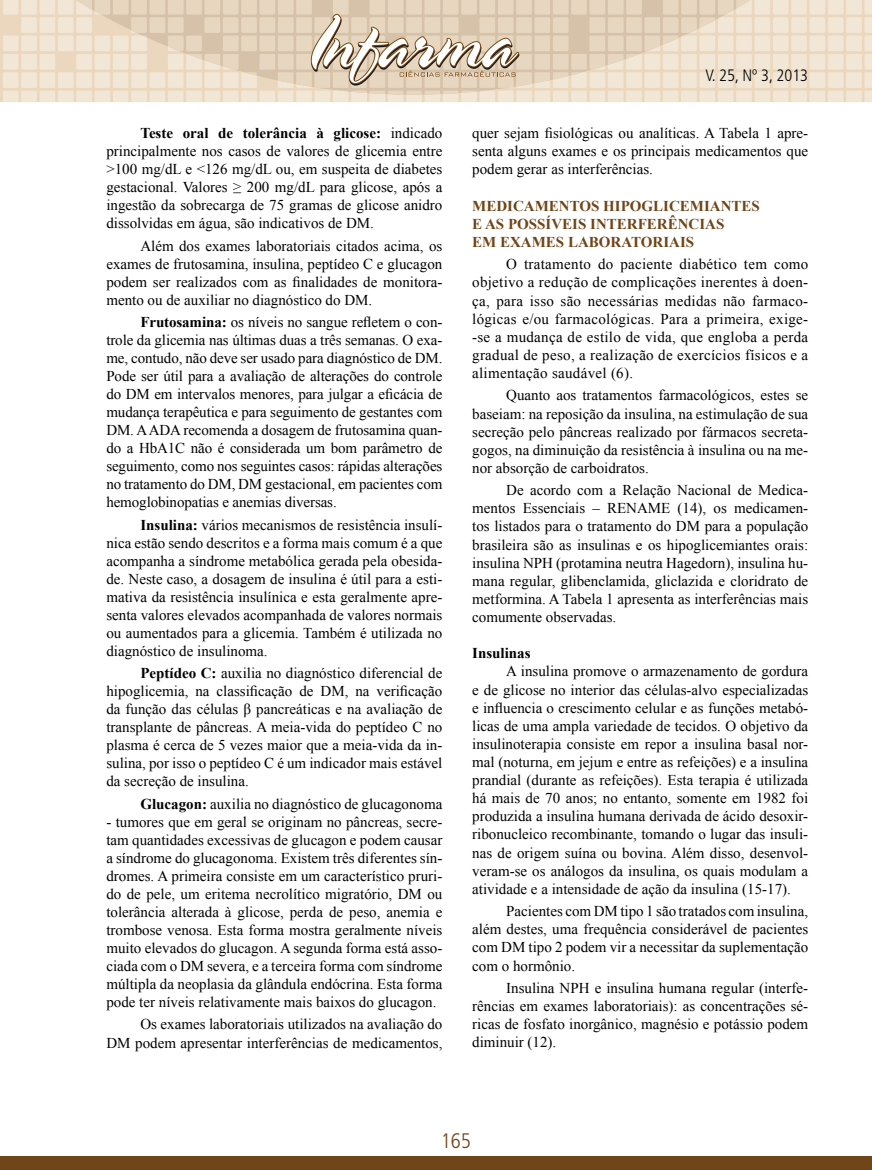
<style>
.page{position:relative;width:872px;height:1170px;background:#fff}
.page>*{position:absolute;margin:0;border:0;box-sizing:border-box;transform-origin:0 0}
.t1{font:300 condensed 21px "Frutiger";color:#704517}
.t2{font:300 condensed 16.5px "Frutiger";color:#000}
.t3{font:15px/18px "Times New Roman";color:#000;text-align:justify}
.t4{font:700 15px/18.1px "Times New Roman";color:#704517}
.t5{font:700 15px "Times New Roman";color:#000}
.s1{font-weight:700}
</style>
<div class="page">
<svg style="left:3px;top:0;width:869px;height:102px;fill:#f2e7d6"></svg>
<svg style="left:42px;top:0;width:742px;height:95px;fill:#e8d7c0"></svg>
<svg style="left:310px;top:14px;width:209px;height:72px"></svg>
<div style="left:0;top:1155px;width:872px;height:14px;background:#704517"></div>
<p class="t3" style="left:106px;top:124px;width:337px;text-indent:34px"><span class="s1">Teste oral de tolerância à glicose:</span> indicado principalmente nos casos de valores de glicemia entre &gt;100 mg/dL e &lt;126 mg/dL ou, em suspeita de diabetes gestacional. Valores ≥ 200 mg/dL para glicose, após a ingestão da sobrecarga de 75 gramas de glicose anidro dissolvidas em água, são indicativos de DM.</p>
<p class="t3" style="left:106px;top:236px;width:337px;text-indent:34px">Além dos exames laboratoriais citados acima, os exames de frutosamina, insulina, peptídeo C e glucagon podem ser realizados com as finalidades de monitora&shy;mento ou de auxiliar no diagnóstico do DM.</p>
<p class="t3" style="left:106px;top:313px;width:337px;text-indent:34px"><span class="s1">Frutosamina:</span> os níveis no sangue refletem o con&shy;trole da glicemia nas últimas duas a três semanas. O exa&shy;me, contudo, não deve ser usado para diagnóstico de DM.<br>Pode ser útil para a avaliação de alterações do controle do DM em intervalos menores, para julgar a eficácia de mudança terapêutica e para seguimento de gestantes com DM. A ADA recomenda a dosagem de frutosamina quan&shy;do a HbA1C não é considerada um bom parâmetro de seguimento, como nos seguintes casos: rápidas alterações no tratamento do DM, DM gestacional, em pacientes com hemoglobinopatias e anemias diversas.</p>
<p class="t3" style="left:106px;top:515px;width:337px;text-indent:34px"><span class="s1">Insulina:</span> vários mecanismos de resistência insulí&shy;nica estão sendo descritos e a forma mais comum é a que acompanha a síndrome metabólica gerada pela obesida&shy;de. Neste caso, a dosagem de insulina é útil para a esti&shy;mativa da resistência insulínica e esta geralmente apre&shy;senta valores elevados acompanhada de valores normais ou aumentados para a glicemia. Também é utilizada no diagnóstico de insulinoma.</p>
<p class="t3" style="left:106px;top:664px;width:337px;text-indent:34px"><span class="s1">Peptídeo C:</span> auxilia no diagnóstico diferencial de hipoglicemia, na classificação de DM, na verificação da função das células β pancreáticas e na avaliação de transplante de pâncreas. A meia-vida do peptídeo C no plasma é cerca de 5 vezes maior que a meia-vida da in&shy;sulina, por isso o peptídeo C é um indicador mais estável da secreção de insulina.</p>
<p class="t3" style="left:140px;top:794px;width:303px"><span class="s1">Glucagon:</span> auxilia no diagnóstico de glucagonoma</p>
<p class="t3" style="left:106px;top:812px;width:337px">- tumores que em geral se originam no pâncreas, secre&shy;tam quantidades excessivas de glucagon e podem causar a síndrome do glucagonoma. Existem três diferentes sín&shy;dromes. A primeira consiste em um característico pruri&shy;do de pele, um eritema necrolítico migratório, DM ou tolerância alterada à glicose, perda de peso, anemia e trombose venosa. Esta forma mostra geralmente níveis muito elevados do glucagon. A segunda forma está asso&shy;ciada com o DM severa, e a terceira forma com síndrome múltipla da neoplasia da glândula endócrina. Esta forma pode ter níveis relativamente mais baixos do glucagon.</p>
<p class="t3" style="left:106px;top:1015px;width:337px;text-align:right">Os exames laboratoriais utilizados na avaliação do<br>DM podem apresentar interferências de medicamentos,</p>
<p class="t2" style="left:705px;top:66px;width:104px">V. 25, Nº 3, 2013</p>
<p class="t3" style="left:472px;top:124px;width:337px">quer sejam fisiológicas ou analíticas. A Tabela 1 apre&shy;senta alguns exames e os principais medicamentos que podem gerar as interferências.</p>
<p class="t4" style="left:472px;top:196px;width:289px">MEDICAMENTOS HIPOGLICEMIANTES<br>E AS POSSÍVEIS INTERFERÊNCIAS<br>EM EXAMES LABORATORIAIS</p>
<p class="t3" style="left:472px;top:255px;width:337px;text-indent:34px">O tratamento do paciente diabético tem como objetivo a redução de complicações inerentes à doen&shy;ça, para isso são necessárias medidas não farmaco&shy;lógicas e/ou farmacológicas. Para a primeira, exige--se a mudança de estilo de vida, que engloba a perda gradual de peso, a realização de exercícios físicos e a alimentação saudável (6).</p>
<p class="t3" style="left:472px;top:386px;width:337px;text-indent:34px">Quanto aos tratamentos farmacológicos, estes se baseiam: na reposição da insulina, na estimulação de sua secreção pelo pâncreas realizado por fármacos secreta&shy;gogos, na diminuição da resistência à insulina ou na me&shy;nor absorção de carboidratos.</p>
<p class="t3" style="left:472px;top:481px;width:337px;text-indent:34px">De acordo com a Relação Nacional de Medica&shy;mentos Essenciais – RENAME (14), os medicamen&shy;tos listados para o tratamento do DM para a população brasileira são as insulinas e os hipoglicemiantes orais: insulina NPH (protamina neutra Hagedorn), insulina hu&shy;mana regular, glibenclamida, gliclazida e cloridrato de metformina. A Tabela 1 apresenta as interferências mais comumente observadas.</p>
<p class="t5" style="left:472px;top:643px;width:60px">Insulinas</p>
<p class="t3" style="left:472px;top:662px;width:337px;text-indent:34px">A insulina promove o armazenamento de gordura e de glicose no interior das células-alvo especializadas e influencia o crescimento celular e as funções metabó&shy;licas de uma ampla variedade de tecidos. O objetivo da insulinoterapia consiste em repor a insulina basal nor&shy;mal (noturna, em jejum e entre as refeições) e a insulina prandial (durante as refeições). Esta terapia é utilizada há mais de 70 anos; no entanto, somente em 1982 foi produzida a insulina humana derivada de ácido desoxir&shy;ribonucleico recombinante, tomando o lugar das insuli&shy;nas de origem suína ou bovina. Além disso, desenvol&shy;veram-se os análogos da insulina, os quais modulam a atividade e a intensidade de ação da insulina (15-17).</p>
<p class="t3" style="left:472px;top:901px;width:337px;text-indent:34px">Pacientes com DM tipo 1 são tratados com insulina, além destes, uma frequência considerável de pacientes com DM tipo 2 podem vir a necessitar da suplementação com o hormônio.</p>
<p class="t3" style="left:472px;top:978px;width:337px;text-indent:34px">Insulina NPH e insulina humana regular (interfe&shy;rências em exames laboratoriais): as concentrações sé&shy;ricas de fosfato inorgânico, magnésio e potássio podem diminuir (12).</p>
<h1 class="t1" style="left:441px;top:1128px;width:32px">165</h1>
</div>
